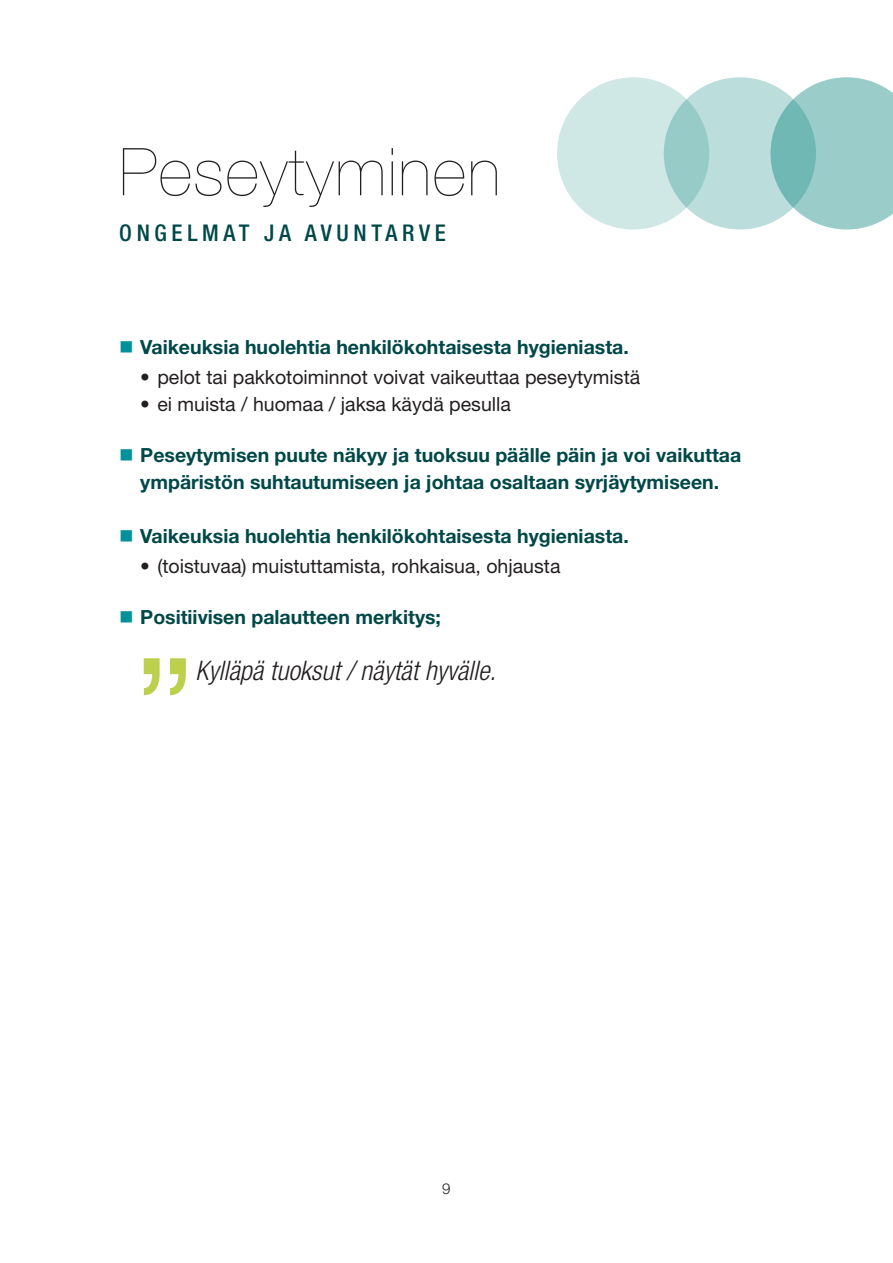
<style>
.page{position:relative;width:893px;height:1263px;background:#fff}
.page>*{position:absolute;margin:0;border:0;box-sizing:border-box;transform-origin:0 0}
.o1{font:200 66px "Helvetica Neue LT Std";letter-spacing:.025em;color:#231f20}
.Leipä{font:italic 300 condensed 27px "Helvetica Neue LT Std";color:#231f20}
.o12{font:500 condensed 23.1px "Helvetica Neue LT Std";letter-spacing:.2em;color:#004848}
.t1{font:700 19.5px/27px "Helvetica Neue LT Std";color:#004848}
.t2{font:19.5px "Helvetica Neue LT Std";color:#231f20}
.t3{font:300 15px "Helvetica Neue LT Std";color:#231f20}
</style>
<div class="page">
<div style="left:557px;top:77px;width:152px;height:153px;background:#cfe7e5;border-radius:50%"></div>
<svg style="left:664px;top:77px;width:152px;height:153px;background:#b2d8d6"></svg>
<svg style="left:770px;top:77px;width:123px;height:153px;background:#9ecfcc"></svg>
<svg style="left:144px;top:658px;width:42px;height:37px"></svg>
<p class="o1" style="left:119px;top:134px;width:383px">Peseytyminen</p>
<p class="o12" style="left:119px;top:219px;width:328px">ONGELMAT JA AVUNTARVE</p>
<p class="t1" style="left:140px;top:333px;width:490px">Vaikeuksia huolehtia henkilökohtaisesta hygieniasta.</p>
<p class="t2" style="left:140px;top:365px;width:501px">• pelot tai pakkotoiminnot voivat vaikeuttaa peseytymistä</p>
<p class="t2" style="left:140px;top:392px;width:372px">• ei muista / huomaa / jaksa käydä pesulla</p>
<p class="t1" style="left:140px;top:441px;width:602px">Peseytymisen puute näkyy ja tuoksuu päälle päin ja voi vaikuttaa ympäristön suhtautumiseen ja johtaa osaltaan syrjäytymiseen.</p>
<p class="t1" style="left:140px;top:522px;width:490px">Vaikeuksia huolehtia henkilökohtaisesta hygieniasta.</p>
<p class="t2" style="left:140px;top:554px;width:422px">• (toistuvaa) muistuttamista, rohkaisua, ohjausta</p>
<p class="t1" style="left:140px;top:603px;width:302px">Positiivisen palautteen merkitys;</p>
<p class="Leipä" style="left:196px;top:654px;width:302px">Kylläpä tuoksut / näytät hyvälle.</p>
<p class="t3" style="left:442px;top:1179px;width:10px">9</p>
</div>
